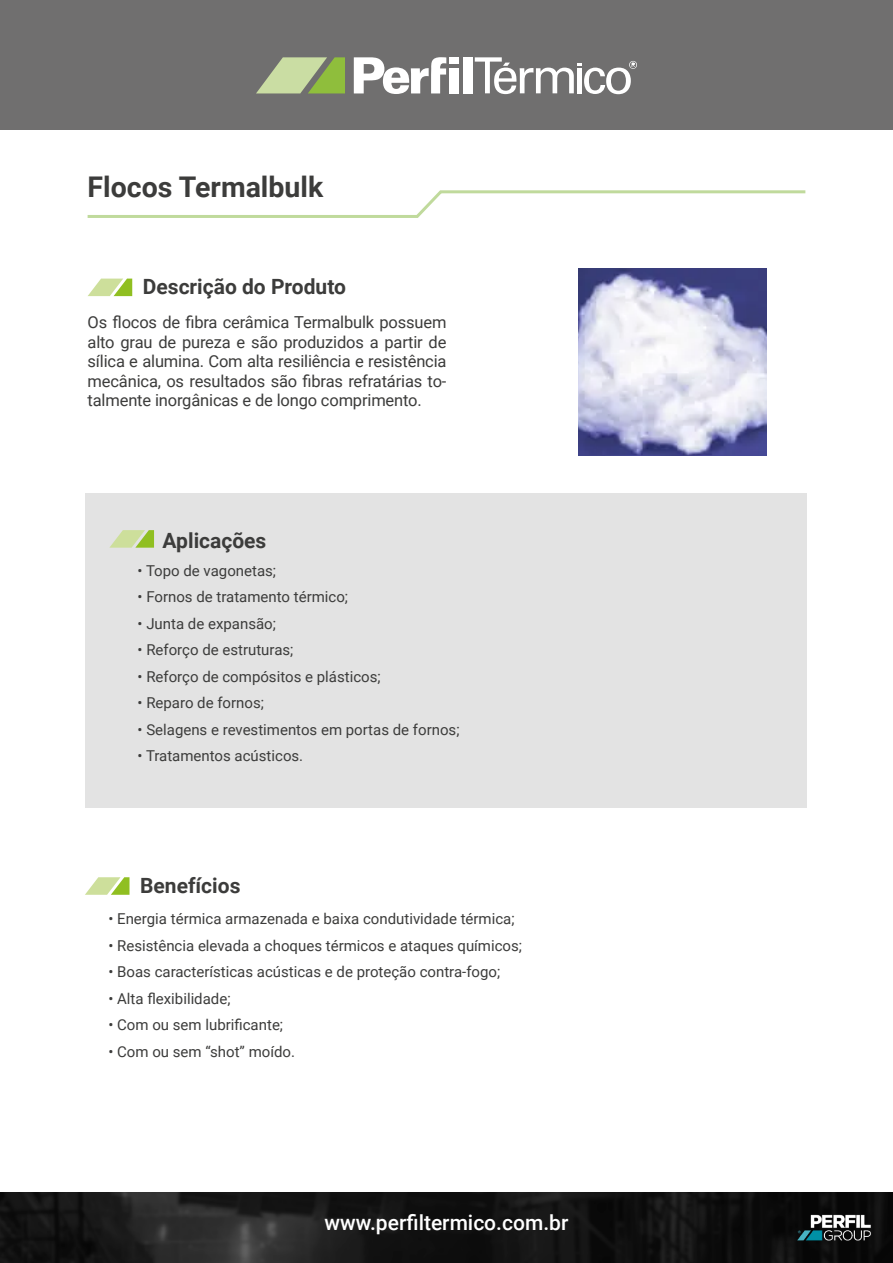
<style>
.page{position:relative;width:893px;height:1263px;background:#fff}
.page>*{position:absolute;margin:0;border:0;box-sizing:border-box;transform-origin:0 0}
.t1{font:700 28.5px "Roboto";color:#3c3c3b}
.t2{font:700 21px "Roboto";color:#3c3c3b}
.t3{font:500 21px "Roboto";color:#fff}
.t4{font:16.5px/19.5px "Roboto";letter-spacing:-.01em;color:#3c3c3b;text-align:justify}
.t5{font:15px "Roboto";color:#3c3c3b}
</style>
<div class="page">
<div style="left:0;top:0;width:893px;height:130px;background:#706f6f"></div>
<img style="left:0;top:1193px;width:893px;height:70px">
<svg style="left:87px;top:190px;width:719px;height:28px"></svg>
<svg style="left:256px;top:57px;width:89px;height:36px"></svg>
<div style="left:463px;top:57px;width:9px;height:36px;background:#fff"></div>
<div style="left:449px;top:68px;width:9px;height:25px;background:#fff"></div>
<div style="left:449px;top:57px;width:9px;height:7px;background:#fff"></div>
<svg style="left:354px;top:57px;width:92px;height:37px"></svg>
<svg style="left:475px;top:57px;width:162px;height:37px"></svg>
<img style="left:795px;top:1208px;width:77px;height:40px">
<img style="left:578px;top:269px;width:188px;height:186px">
<svg style="left:88px;top:279px;width:44px;height:17px"></svg>
<div style="left:86px;top:493px;width:721px;height:315px;background:#e3e3e3"></div>
<svg style="left:109px;top:530px;width:45px;height:18px"></svg>
<svg style="left:85px;top:877px;width:45px;height:18px"></svg>
<h1 class="t1" style="left:88px;top:167px;width:237px">Flocos Termalbulk</h1>
<h2 class="t2" style="left:143px;top:272px;width:205px">Descrição do Produto</h2>
<p class="t4" style="left:88px;top:312px;width:360px">Os flocos de fibra cerâmica Termalbulk possuem alto grau de pureza e são produzidos a partir de sílica e alumina. Com alta resiliência e resistência mecânica, os resultados são fibras refratárias to&shy;talmente inorgânicas e de longo comprimento.</p>
<h2 class="t2" style="left:163px;top:526px;width:105px">Aplicações</h2>
<p class="t5" style="left:138px;top:560px;width:140px">• Topo de vagonetas;</p>
<p class="t5" style="left:138px;top:586px;width:212px">• Fornos de tratamento térmico;</p>
<p class="t5" style="left:138px;top:613px;width:140px">• Junta de expansão;</p>
<p class="t5" style="left:138px;top:639px;width:157px">• Reforço de estruturas;</p>
<p class="t5" style="left:138px;top:666px;width:245px">• Reforço de compósitos e plásticos;</p>
<p class="t5" style="left:138px;top:692px;width:128px">• Reparo de fornos;</p>
<p class="t5" style="left:138px;top:719px;width:323px">• Selagens e revestimentos em portas de fornos;</p>
<p class="t5" style="left:138px;top:745px;width:167px">• Tratamentos acústicos.</p>
<h2 class="t2" style="left:140px;top:871px;width:102px">Benefícios</h2>
<p class="t5" style="left:108px;top:908px;width:408px">• Energia térmica armazenada e baixa condutividade térmica;</p>
<p class="t5" style="left:108px;top:935px;width:415px">• Resistência elevada a choques térmicos e ataques químicos;</p>
<p class="t5" style="left:108px;top:961px;width:393px">• Boas características acústicas e de proteção contra-fogo;</p>
<p class="t5" style="left:108px;top:988px;width:124px">• Alta flexibilidade;</p>
<p class="t5" style="left:108px;top:1014px;width:176px">• Com ou sem lubrificante;</p>
<p class="t5" style="left:108px;top:1041px;width:188px">• Com ou sem “shot” moído.</p>
<h2 class="t3" style="left:325px;top:1207px;width:245px">www.perfiltermico.com.br</h2>
</div>
